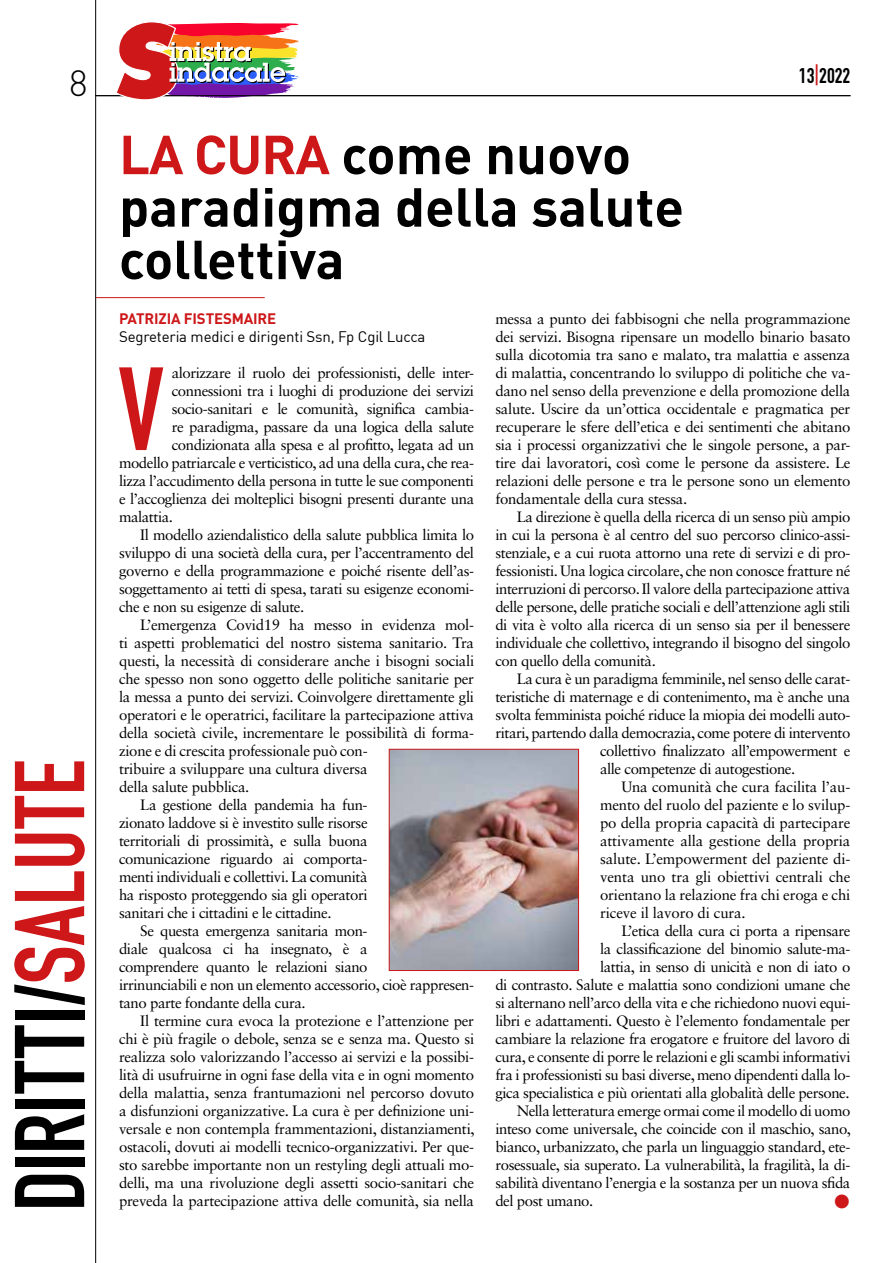
<style>
.page{position:relative;width:893px;height:1263px;background:#fff}
.page>*{position:absolute;margin:0;border:0;box-sizing:border-box;transform-origin:0 0}
.t1{font:116.1px "DIN Engschrift Std";color:#cd1719}
.t2{font:97.35px "DIN Engschrift Std";color:#000}
.t3{font:700 54px/52.5px "DIN";color:#000}
.t4{font:300 36px "DIN";color:#000}
.t5{font:21px "DIN Engschrift Std";color:#000}
.t6{font:15px/18px "Sabon LT Std";letter-spacing:-.03em;color:#000;text-align:justify}
.t7{font:15px "Sabon LT Std";letter-spacing:-.01em;color:#000}
.t8{font:15px "DIN";letter-spacing:-.01em;color:#000}
.t9{font:700 15px "DIN";letter-spacing:-.01em;color:#cd1719}
.t10{font:15px "Zapf Dingbats IT Cby BT";color:#cd1719}
.s1{color:#cd1719}
</style>
<div class="page">
<hr style="left:95px;top:95px;width:755px;height:1px;background:#000">
<hr style="left:95px;top:0;width:1px;height:1263px;background:#000">
<svg style="left:115px;top:22px;width:184px;height:78px"></svg>
<hr style="left:96px;top:297px;width:169px;height:1px;background:#cd1719">
<img style="left:391px;top:751px;width:186px;height:218px">
<div style="left:389px;top:749px;width:190px;height:222px;border:1px solid #cd1719"></div>
<h3 class="t4" style="left:69px;top:61px;width:20px">8</h3>
<h2 class="t2" style="left:-7px;top:1211px;width:453px;rotate:-90deg">DIRITTI/<span class="s1">SALUTE</span></h2>
<h3 class="t3" style="left:119px;top:126px;width:566px"><span class="s1">LA CURA</span> come nuovo paradigma della salute collettiva</h3>
<h3 class="t5" style="left:799px;top:63px;width:53px">13<span class="s1">|</span>2022</h3>
<p class="t9" style="left:119px;top:309px;width:159px">PATRIZIA FISTESMAIRE</p>
<p class="t8" style="left:119px;top:327px;width:308px">Segreteria medici e dirigenti Ssn, Fp Cgil Lucca</p>
<h1 class="t1" style="left:118px;top:341px;width:49px">V</h1>
<p class="t6" style="left:172px;top:364px;width:304px">alorizzare il ruolo dei professionisti, delle inter-</p>
<p class="t6" style="left:172px;top:382px;width:304px">connessioni tra i luoghi di produzione dei servizi</p>
<p class="t6" style="left:172px;top:400px;width:304px">socio-sanitari e le comunità, significa cambia-</p>
<p class="t6" style="left:172px;top:418px;width:304px">re paradigma, passare da una logica della salute</p>
<p class="t6" style="left:172px;top:436px;width:304px">condizionata alla spesa e al profitto, legata ad un</p>
<p class="t6" style="left:119px;top:454px;width:357px">modello patriarcale e verticistico, ad una della cura, che rea-</p>
<p class="t6" style="left:119px;top:472px;width:357px">lizza l’accudimento della persona in tutte le sue componenti</p>
<p class="t6" style="left:119px;top:490px;width:357px">e l’accoglienza dei molteplici bisogni presenti durante una</p>
<p class="t6" style="left:119px;top:508px;width:55px">malattia.</p>
<p class="t6" style="left:140px;top:526px;width:335px">Il modello aziendalistico della salute pubblica limita lo</p>
<p class="t6" style="left:119px;top:544px;width:357px">sviluppo di una società della cura, per l’accentramento del</p>
<p class="t6" style="left:119px;top:562px;width:357px">governo e della programmazione e poiché risente dell’as-</p>
<p class="t6" style="left:119px;top:580px;width:357px">soggettamento ai tetti di spesa, tarati su esigenze economi-</p>
<p class="t6" style="left:119px;top:598px;width:187px">che e non su esigenze di salute.</p>
<p class="t6" style="left:140px;top:616px;width:335px">L’emergenza Covid19 ha messo in evidenza mol-</p>
<p class="t6" style="left:119px;top:634px;width:357px">ti aspetti problematici del nostro sistema sanitario. Tra</p>
<p class="t6" style="left:119px;top:652px;width:357px">questi, la necessità di considerare anche i bisogni sociali</p>
<p class="t6" style="left:119px;top:670px;width:357px">che spesso non sono oggetto delle politiche sanitarie per</p>
<p class="t6" style="left:119px;top:688px;width:357px">la messa a punto dei servizi. Coinvolgere direttamente gli</p>
<p class="t6" style="left:119px;top:706px;width:357px">operatori e le operatrici, facilitare la partecipazione attiva</p>
<p class="t6" style="left:119px;top:724px;width:357px">della società civile, incrementare le possibilità di forma-</p>
<p class="t6" style="left:119px;top:742px;width:250px">zione e di crescita professionale può con-</p>
<p class="t6" style="left:119px;top:760px;width:250px">tribuire a sviluppare una cultura diversa</p>
<p class="t6" style="left:119px;top:778px;width:132px">della salute pubblica.</p>
<p class="t6" style="left:140px;top:796px;width:229px">La gestione della pandemia ha fun-</p>
<p class="t6" style="left:119px;top:814px;width:250px">zionato laddove si è investito sulle risorse</p>
<p class="t6" style="left:119px;top:832px;width:250px">territoriali di prossimità, e sulla buona</p>
<p class="t6" style="left:119px;top:850px;width:250px">comunicazione riguardo ai comporta-</p>
<p class="t6" style="left:119px;top:868px;width:250px">menti individuali e collettivi. La comunità</p>
<p class="t6" style="left:119px;top:886px;width:250px">ha risposto proteggendo sia gli operatori</p>
<p class="t6" style="left:119px;top:904px;width:214px">sanitari che i cittadini e le cittadine.</p>
<p class="t6" style="left:140px;top:922px;width:229px">Se questa emergenza sanitaria mon-</p>
<p class="t6" style="left:119px;top:940px;width:250px">diale qualcosa ci ha insegnato, è a</p>
<p class="t6" style="left:119px;top:958px;width:250px">comprendere quanto le relazioni siano</p>
<p class="t6" style="left:119px;top:976px;width:357px">irrinunciabili e non un elemento accessorio, cioè rappresen-</p>
<p class="t6" style="left:119px;top:994px;width:188px">tano parte fondante della cura.</p>
<p class="t6" style="left:140px;top:1012px;width:335px">Il termine cura evoca la protezione e l’attenzione per</p>
<p class="t6" style="left:119px;top:1030px;width:357px">chi è più fragile o debole, senza se e senza ma. Questo si</p>
<p class="t6" style="left:119px;top:1048px;width:357px">realizza solo valorizzando l’accesso ai servizi e la possibi-</p>
<p class="t6" style="left:119px;top:1066px;width:357px">lità di usufruirne in ogni fase della vita e in ogni momento</p>
<p class="t6" style="left:119px;top:1084px;width:357px">della malattia, senza frantumazioni nel percorso dovuto</p>
<p class="t6" style="left:119px;top:1102px;width:357px">a disfunzioni organizzative. La cura è per definizione uni-</p>
<p class="t6" style="left:119px;top:1120px;width:357px">versale e non contempla frammentazioni, distanziamenti,</p>
<p class="t6" style="left:119px;top:1138px;width:357px">ostacoli, dovuti ai modelli tecnico-organizzativi. Per que-</p>
<p class="t6" style="left:119px;top:1156px;width:357px">sto sarebbe importante non un restyling degli attuali mo-</p>
<p class="t6" style="left:119px;top:1174px;width:357px">delli, ma una rivoluzione degli assetti socio-sanitari che</p>
<p class="t6" style="left:119px;top:1192px;width:357px">preveda la partecipazione attiva delle comunità, sia nella</p>
<p class="t6" style="left:495px;top:310px;width:357px">messa a punto dei fabbisogni che nella programmazione dei servizi. Bisogna ripensare un modello binario basato sulla dicotomia tra sano e malato, tra malattia e assenza di malattia, concentrando lo sviluppo di politiche che va&shy;dano nel senso della prevenzione e della promozione della salute. Uscire da un’ottica occidentale e pragmatica per recuperare le sfere dell’etica e dei sentimenti che abitano sia i processi organizzativi che le singole persone, a par&shy;tire dai lavoratori, così come le persone da assistere. Le relazioni delle persone e tra le persone sono un elemento fondamentale della cura stessa.</p>
<p class="t6" style="left:495px;top:508px;width:357px;text-indent:21px">La direzione è quella della ricerca di un senso più ampio in cui la persona è al centro del suo percorso clinico-assi&shy;stenziale, e a cui ruota attorno una rete di servizi e di pro&shy;fessionisti. Una logica circolare, che non conosce fratture né interruzioni di percorso. Il valore della partecipazione attiva delle persone, delle pratiche sociali e dell’attenzione agli stili di vita è volto alla ricerca di un senso sia per il benessere individuale che collettivo, integrando il bisogno del singolo con quello della comunità.</p>
<p class="t6" style="left:517px;top:670px;width:335px">La cura è un paradigma femminile, nel senso delle carat-</p>
<p class="t6" style="left:495px;top:688px;width:357px">teristiche di maternage e di contenimento, ma è anche una</p>
<p class="t6" style="left:495px;top:706px;width:357px">svolta femminista poiché riduce la miopia dei modelli auto-</p>
<p class="t6" style="left:495px;top:724px;width:357px">ritari, partendo dalla democrazia, come potere di intervento</p>
<p class="t6" style="left:600px;top:742px;width:252px">collettivo finalizzato all’empowerment e</p>
<p class="t6" style="left:600px;top:760px;width:197px">alle competenze di autogestione.</p>
<p class="t7" style="left:621px;top:778px;width:231px">Una comunità che cura facilita l’au-</p>
<p class="t7" style="left:600px;top:796px;width:252px">mento del ruolo del paziente e lo svilup-</p>
<p class="t7" style="left:600px;top:814px;width:252px">po della propria capacità di partecipare</p>
<p class="t7" style="left:600px;top:832px;width:252px">attivamente alla gestione della propria</p>
<p class="t7" style="left:600px;top:850px;width:252px">salute. L’empowerment del paziente di-</p>
<p class="t7" style="left:600px;top:868px;width:252px">venta uno tra gli obiettivi centrali che</p>
<p class="t7" style="left:600px;top:886px;width:252px">orientano la relazione fra chi eroga e chi</p>
<p class="t7" style="left:600px;top:904px;width:147px">riceve il lavoro di cura.</p>
<p class="t6" style="left:621px;top:922px;width:231px">L’etica della cura ci porta a ripensare</p>
<p class="t6" style="left:600px;top:940px;width:252px">la classificazione del binomio salute-ma-</p>
<p class="t6" style="left:600px;top:958px;width:252px">lattia, in senso di unicità e non di iato o</p>
<p class="t6" style="left:495px;top:976px;width:357px">di contrasto. Salute e malattia sono condizioni umane che</p>
<p class="t6" style="left:495px;top:994px;width:357px">si alternano nell’arco della vita e che richiedono nuovi equi-</p>
<p class="t6" style="left:495px;top:1012px;width:357px">libri e adattamenti. Questo è l’elemento fondamentale per</p>
<p class="t6" style="left:495px;top:1030px;width:356px">cambiare la relazione fra erogatore e fruitore del lavoro di</p>
<p class="t6" style="left:495px;top:1048px;width:357px">cura, e consente di porre le relazioni e gli scambi informativi</p>
<p class="t6" style="left:495px;top:1066px;width:356px">fra i professionisti su basi diverse, meno dipendenti dalla lo-</p>
<p class="t6" style="left:495px;top:1084px;width:356px">gica specialistica e più orientati alla globalità delle persone.</p>
<p class="t6" style="left:517px;top:1102px;width:335px">Nella letteratura emerge ormai come il modello di uomo</p>
<p class="t6" style="left:495px;top:1120px;width:357px">inteso come universale, che coincide con il maschio, sano,</p>
<p class="t6" style="left:495px;top:1138px;width:357px">bianco, urbanizzato, che parla un linguaggio standard, ete-</p>
<p class="t6" style="left:495px;top:1156px;width:357px">rosessuale, sia superato. La vulnerabilità, la fragilità, la di-</p>
<p class="t6" style="left:495px;top:1174px;width:357px">sabilità diventano l’energia e la sostanza per un nuova sfida</p>
<p class="t6" style="left:495px;top:1192px;width:99px">del post umano.</p>
<p class="t10" style="left:834px;top:1194px;width:16px">●</p>
</div>
